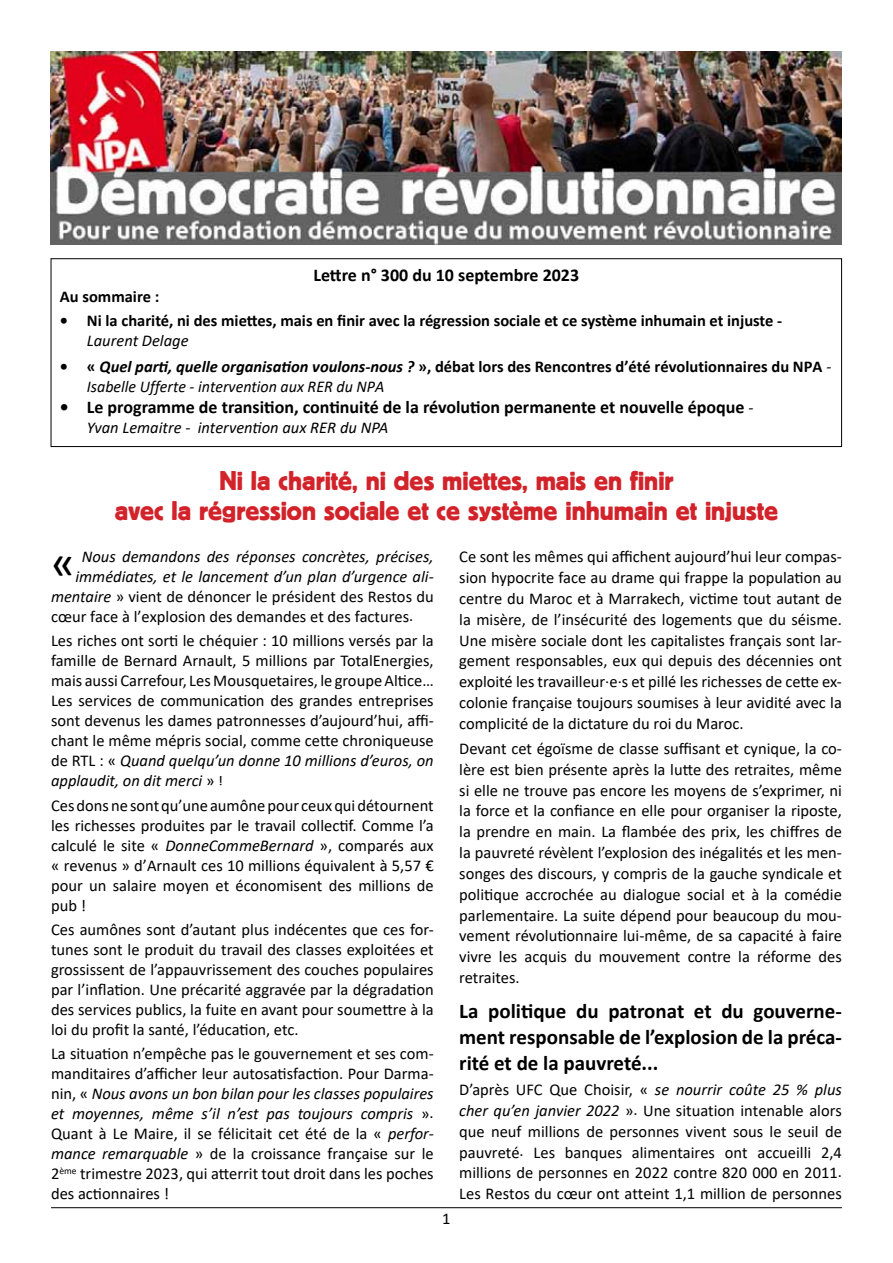
<style>
.page{position:relative;width:893px;height:1263px;background:#fff}
.page>*{position:absolute;margin:0;border:0;box-sizing:border-box;transform-origin:0 0}
.t1{font:47.7px "Calibri";color:#000}
.t2{font:27px/30px "Block BE";color:#d2232a;text-align:center}
.t3{font:700 21px/26.2px "Calibri";color:#000;text-align:justify}
.t4{font:700 18px "Calibri";color:#000}
.t5{font:16.5px/20px "Calibri";color:#000;text-align:justify}
.t6{font:700 16.5px/19.8px "Calibri";color:#000}
.t7{font:italic 16.5px "Calibri";color:#000}
.s1{font-style:italic}
.s2{font-weight:400;font-style:italic}
.s3{font-weight:400;font-style:italic;font-size:16.5px}
</style>
<div class="page">
<hr style="left:51px;top:1207px;width:791px;height:1px;background:#000">
<div style="left:51px;top:258px;width:791px;height:189px;border:1px solid #000"></div>
<img style="left:51px;top:51px;width:791px;height:193px">
<p class="t4" style="left:313px;top:262px;width:267px">Lettre n° 300 du 10 septembre 2023</p>
<p class="t6" style="left:60px;top:286px;width:101px">Au sommaire :</p>
<p class="t6" style="left:60px;top:311px;width:724px">• Ni la charité, ni des miettes, mais en finir avec la régression sociale et ce système inhumain et injuste -</p>
<p class="t7" style="left:87px;top:329px;width:103px">Laurent Delage</p>
<p class="t6" style="left:87px;top:356px;width:746px;text-indent:-27px">• « <span class="s1">Quel parti, quelle organisation voulons-nous ?</span> », débat lors des Rencontres d’été révolutionnaires du NPA <span class="s2">-<br>Isabelle Ufferte - intervention aux RER du NPA</span></p>
<p class="t4" style="left:60px;top:394px;width:695px">• Le programme de transition, continuité de la révolution permanente et nouvelle époque <span class="s3">-</span></p>
<p class="t7" style="left:87px;top:416px;width:303px">Yvan Lemaitre - intervention aux RER du NPA</p>
<h2 class="t2" style="left:115px;top:464px;width:665px">Ni la charité, ni des miettes, mais en finir<br>avec la régression sociale et ce système inhumain et injuste</h2>
<h1 class="t1" style="left:51px;top:529px;width:26px">«</h1>
<p class="t7" style="left:82px;top:545px;width:353px">Nous demandons des réponses concrètes, précises,</p>
<p class="t5" style="left:459px;top:546px;width:384px;line-height:20.9px">Ce sont les mêmes qui affichent aujourd’hui leur compas&shy;sion hypocrite face au drame qui frappe la population au centre du Maroc et à Marrakech, victime tout autant de la misère, de l’insécurité des logements que du séisme.<br>Une misère sociale dont les capitalistes français sont lar&shy;gement responsables, eux qui depuis des décennies ont exploité les travailleur·e·s et pillé les richesses de cette ex&shy;colonie française toujours soumises à leur avidité avec la complicité de la dictature du roi du Maroc.</p>
<p class="t5" style="left:459px;top:737px;width:384px;line-height:20.9px">Devant cet égoïsme de classe suffisant et cynique, la co&shy;lère est bien présente après la lutte des retraites, même si elle ne trouve pas encore les moyens de s’exprimer, ni la force et la confiance en elle pour organiser la riposte, la prendre en main. La flambée des prix, les chiffres de la pauvreté révèlent l’explosion des inégalités et les men&shy;songes des discours, y compris de la gauche syndicale et politique accrochée au dialogue social et à la comédie parlementaire. La suite dépend pour beaucoup du mou&shy;vement révolutionnaire lui-même, de sa capacité à faire vivre les acquis du mouvement contre la réforme des retraites.</p>
<p class="t3" style="left:459px;top:997px;width:384px">La politique du patronat et du gouverne&shy;ment responsable de l’explosion de la préca&shy;rité et de la pauvreté...</p>
<p class="t5" style="left:459px;top:1079px;width:384px;line-height:20.9px">D’après UFC Que Choisir, « <span class="s1">se nourrir coûte 25 % plus cher qu’en janvier 2022</span> ». Une situation intenable alors que neuf millions de personnes vivent sous le seuil de pauvreté. Les banques alimentaires ont accueilli 2,4 millions de personnes en 2022 contre 820 000 en 2011.<br>Les Restos du cœur ont atteint 1,1 million de personnes</p>
<p class="t7" style="left:75px;top:565px;width:360px">immédiates, et le lancement d’un plan d’urgence ali-</p>
<p class="t5" style="left:51px;top:586px;width:384px"><span class="s1">mentaire</span> » vient de dénoncer le président des Restos du</p>
<p class="t5" style="left:51px;top:606px;width:364px">cœur face à l’explosion des demandes et des factures.</p>
<p class="t5" style="left:51px;top:630px;width:384px">Les riches ont sorti le chéquier : 10 millions versés par la famille de Bernard Arnault, 5 millions par TotalEnergies, mais aussi Carrefour, Les Mousquetaires, le groupe Altice… Les services de communication des grandes entreprises sont devenus les dames patronnesses d’aujourd’hui, affi&shy;chant le même mépris social, comme cette chroniqueuse de RTL : « <span class="s1">Quand quelqu’un donne 10 millions d’euros, on applaudit, on dit merci</span> » !</p>
<p class="t5" style="left:51px;top:795px;width:384px">Ces dons ne sont qu’une aumône pour ceux qui détournent les richesses produites par le travail collectif. Comme l’a calculé le site « <span class="s1">DonneCommeBernard</span> », comparés aux « revenus » d’Arnault ces 10 millions équivalent à 5,57 € pour un salaire moyen et économisent des millions de pub !</p>
<p class="t5" style="left:51px;top:919px;width:384px">Ces aumônes sont d’autant plus indécentes que ces for&shy;tunes sont le produit du travail des classes exploitées et grossissent de l’appauvrissement des couches populaires par l’inflation. Une précarité aggravée par la dégradation des services publics, la fuite en avant pour soumettre à la loi du profit la santé, l’éducation, etc.</p>
<p class="t5" style="left:51px;top:1043px;width:384px">La situation n’empêche pas le gouvernement et ses com&shy;manditaires d’afficher leur autosatisfaction. Pour Darma&shy;nin, « <span class="s1">Nous avons un bon bilan pour les classes populaires et moyennes, même s’il n’est pas toujours compris</span> ».<br>Quant à Le Maire, il se félicitait cet été de la « <span class="s1">perfor&shy;mance remarquable</span> » de la croissance française sur le 2<sup>ème</sup> trimestre 2023, qui atterrit tout droit dans les poches des actionnaires !</p>
<p class="t5" style="left:442px;top:1208px;width:10px">1</p>
</div>
